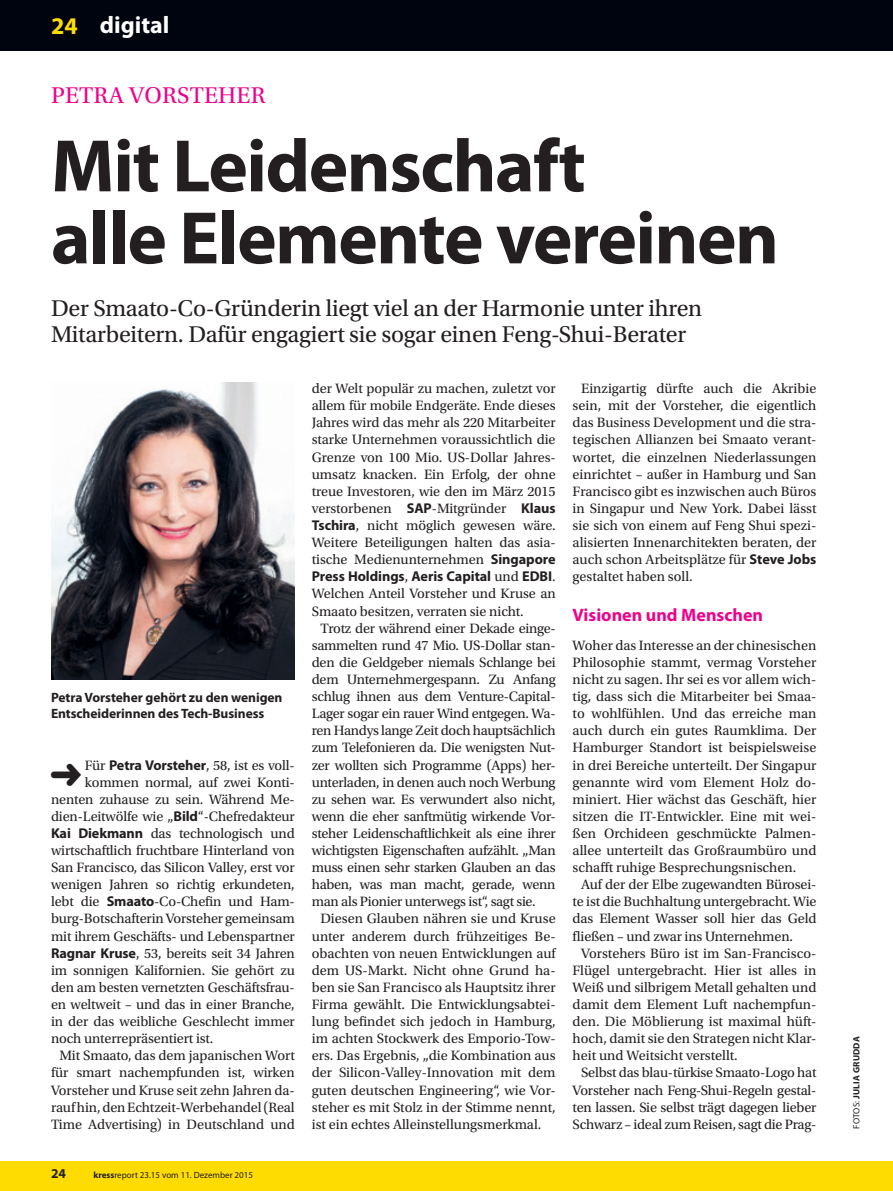
<style>
.page{position:relative;width:893px;height:1191px;background:#fff}
.page>*{position:absolute;margin:0;border:0;box-sizing:border-box;transform-origin:0 0}
.t1{font:700 75px/72px "Myriad Pro";letter-spacing:-.02em;color:#231f20}
.subtitle{font:24px/25.5px "Utopia Std";letter-spacing:-.01em;color:#231f20}
.t2{font:700 24px "Myriad Pro";color:#fff}
.t3{font:24px "Utopia Std";letter-spacing:.01em;color:#ed028c}
.zwischentitel{font:700 18px "Myriad Pro";color:#ed028c}
.grundtext_einzug{font:14.25px/17.1px "Utopia Std";letter-spacing:-.01em;color:#231f20;text-align:justify}
.grundtext_ohneeinzug{font:14.25px/17.1px "Utopia Std";color:#231f20;text-align:justify}
.Kopfzeile{font:700 13.5px/16.2px "Myriad Pro";letter-spacing:-.005em;color:#231f20}
.Kopfzeile-2{font:9px "Myriad Pro";color:#231f20}
.Kopfzeile-3{font:700 9px "Myriad Pro";letter-spacing:.02em;color:#231f20}
.s1{color:#ffdc01}
.s2{font-family:"Myriad Pro";font-weight:700}
.s3{font-weight:700}
.s4{font-weight:400}
</style>
<div class="page">
<div style="left:0;top:0;width:893px;height:51px;background:#00040f"></div>
<div style="left:0;top:1161px;width:893px;height:30px;background:#ffdc01"></div>
<img style="left:51px;top:383px;width:244px;height:296px">
<h2 class="t2" style="left:51px;top:10px;width:120px"><span class="s1">24</span> digital</h2>
<h2 class="t2" style="left:84px;top:11px;width:54px">print</h2>
<p class="t3" style="left:51px;top:82px;width:216px">PETRA VORSTEHER</p>
<p class="t1" style="left:51px;top:128px;width:729px">Mit Leidenschaft<br>alle Elemente vereinen</p>
<p class="subtitle" style="left:51px;top:296px;width:653px">Der Smaato-Co-Gründerin liegt viel an der Harmonie unter ihren<br>Mitarbeitern. Dafür engagiert sie sogar einen Feng-Shui-Berater</p>
<p class="grundtext_einzug" style="left:312px;top:380px;width:245px">der Welt populär zu machen, zuletzt vor allem für mobile Endgeräte. Ende dieses Jahres wird das mehr als 220 Mitarbeiter starke Unternehmen voraussichtlich die Grenze von 100 Mio. US-Dollar Jahres&shy;umsatz knacken. Ein Erfolg, der ohne treue Investoren, wie den im März 2015 verstorbenen <span class="s2">SAP</span>-Mitgründer <span class="s2">Klaus Tschira</span>, nicht möglich gewesen wäre.<br>Weitere Beteiligungen halten das asia&shy;tische Medienunternehmen <span class="s2">Singapore Press Holdings</span>, <span class="s2">Aeris Capital</span> und <span class="s2">EDBI</span>.<br>Welchen Anteil Vorsteher und Kruse an Smaato besitzen, verraten sie nicht.</p>
<p class="grundtext_einzug" style="left:312px;top:620px;width:245px;text-indent:9px">Trotz der während einer Dekade einge&shy;sammelten rund 47 Mio. US-Dollar stan&shy;den die Geldgeber niemals Schlange bei dem Unternehmergespann. Zu Anfang schlug ihnen aus dem Venture-Capital-Lager sogar ein rauer Wind entgegen. Wa&shy;ren Handys lange Zeit doch hauptsächlich zum Telefonieren da. Die wenigsten Nut&shy;zer wollten sich Programme (Apps) her&shy;unterladen, in denen auch noch Werbung zu sehen war. Es verwundert also nicht, wenn die eher sanftmütig wirkende Vor&shy;steher Leidenschaftlichkeit als eine ihrer wichtigsten Eigenschaften aufzählt. „Man muss einen sehr starken Glauben an das haben, was man macht, gerade, wenn man als Pionier unterwegs ist“, sagt sie.</p>
<p class="grundtext_einzug" style="left:312px;top:910px;width:245px;text-indent:9px">Diesen Glauben nähren sie und Kruse unter anderem durch frühzeitiges Be&shy;obachten von neuen Entwicklungen auf dem US-Markt. Nicht ohne Grund ha&shy;ben sie San Francisco als Hauptsitz ihrer Firma gewählt. Die Entwicklungsabtei&shy;lung befindet sich jedoch in Hamburg, im achten Stockwerk des Emporio-Tow&shy;ers. Das Ergebnis, „die Kombination aus der Silicon-Valley-Innovation mit dem guten deutschen Engineering“, wie Vor&shy;steher es mit Stolz in der Stimme nennt, ist ein echtes Alleinstellungsmerkmal.</p>
<p class="grundtext_einzug" style="left:573px;top:380px;width:245px;text-indent:9px">Einzigartig dürfte auch die Akribie sein, mit der Vorsteher, die eigentlich das Business Development und die stra&shy;tegischen Allianzen bei Smaato verant&shy;wortet, die einzelnen Niederlassungen einrichtet – außer in Hamburg und San Francisco gibt es inzwischen auch Büros in Singapur und New York. Dabei lässt sie sich von einem auf Feng Shui spezi&shy;alisierten Innenarchitekten beraten, der auch schon Arbeitsplätze für <span class="s2">Steve Jobs </span>gestaltet haben soll.</p>
<p class="zwischentitel" style="left:573px;top:603px;width:192px">Visionen und Menschen</p>
<p class="grundtext_ohneeinzug" style="left:573px;top:637px;width:245px">Woher das Interesse an der chinesischen Philosophie stammt, vermag Vorsteher nicht zu sagen. Ihr sei es vor allem wich&shy;tig, dass sich die Mitarbeiter bei Smaa&shy;to wohlfühlen. Und das erreiche man auch durch ein gutes Raumklima. Der Hamburger Standort ist beispielsweise in drei Bereiche unterteilt. Der Singapur genannte wird vom Element Holz do&shy;miniert. Hier wächst das Geschäft, hier sitzen die IT-Entwickler. Eine mit wei&shy;ßen Orchideen geschmückte Palmen&shy;allee unterteilt das Großraumbüro und schafft ruhige Besprechungsnischen.</p>
<p class="grundtext_einzug" style="left:573px;top:876px;width:245px;text-indent:9px">Auf der der Elbe zugewandten Bürosei&shy;te ist die Buchhaltung untergebracht. Wie das Element Wasser soll hier das Geld fließen – und zwar ins Unternehmen.</p>
<p class="grundtext_einzug" style="left:573px;top:944px;width:245px;text-indent:9px">Vorstehers Büro ist im San-Francisco-Flügel untergebracht. Hier ist alles in Weiß und silbrigem Metall gehalten und damit dem Element Luft nachempfun&shy;den. Die Möblierung ist maximal hüft&shy;hoch, damit sie den Strategen nicht Klar&shy;heit und Weitsicht verstellt.</p>
<p class="grundtext_einzug" style="left:573px;top:1064px;width:245px;text-align:center">Selbst das blau-türkise Smaato-Logo hat Vorsteher nach Feng-Shui-Regeln gestal&shy;ten lassen. Sie selbst trägt dagegen lieber Schwarz – ideal zum Reisen, sagt die Prag-</p>
<p class="Kopfzeile" style="left:51px;top:689px;width:233px">Petra Vorsteher gehört zu den wenigen<br>Entscheiderinnen des Tech-Business</p>
<p class="grundtext_einzug" style="left:85px;top:756px;width:211px">Für <span class="s2">Petra Vorsteher</span>, 58, ist es voll-</p>
<p class="grundtext_einzug" style="left:85px;top:773px;width:211px">kommen normal, auf zwei Konti-</p>
<p class="grundtext_einzug" style="left:51px;top:791px;width:245px">nenten zuhause zu sein. Während Me-</p>
<p class="grundtext_einzug" style="left:51px;top:808px;width:245px">dien-Leitwölfe wie „<span class="s2">Bild</span>“-Chefredakteur</p>
<p class="grundtext_einzug" style="left:51px;top:825px;width:245px"><span class="s2">Kai Diekmann</span> das technologisch und</p>
<p class="grundtext_einzug" style="left:51px;top:842px;width:245px">wirtschaftlich fruchtbare Hinterland von</p>
<p class="grundtext_einzug" style="left:51px;top:859px;width:245px">San Francisco, das Silicon Valley, erst vor</p>
<p class="grundtext_einzug" style="left:51px;top:876px;width:245px">wenigen Jahren so richtig erkundeten,</p>
<p class="grundtext_einzug" style="left:51px;top:893px;width:245px">lebt die <span class="s2">Smaato</span>-Co-Chefin und Ham-</p>
<p class="grundtext_einzug" style="left:51px;top:910px;width:245px">burg-Botschafterin Vorsteher gemeinsam</p>
<p class="grundtext_einzug" style="left:51px;top:927px;width:245px">mit ihrem Geschäfts- und Lebenspartner</p>
<p class="grundtext_einzug" style="left:51px;top:944px;width:245px"><span class="s2">Ragnar Kruse</span>, 53, bereits seit 34 Jahren</p>
<p class="grundtext_einzug" style="left:51px;top:962px;width:245px">im sonnigen Kalifornien. Sie gehört zu</p>
<p class="grundtext_einzug" style="left:51px;top:979px;width:245px">den am besten vernetzten Geschäftsfrau-</p>
<p class="grundtext_einzug" style="left:51px;top:996px;width:245px">en weltweit – und das in einer Branche,</p>
<p class="grundtext_einzug" style="left:51px;top:1013px;width:245px">in der das weibliche Geschlecht immer</p>
<p class="grundtext_einzug" style="left:51px;top:1030px;width:164px">noch unterrepräsentiert ist.</p>
<p class="grundtext_einzug" style="left:51px;top:1047px;width:245px;text-align:center">Mit Smaato, das dem japanischen Wort für smart nachempfunden ist, wirken Vorsteher und Kruse seit zehn Jahren da&shy;rauf hin, den Echtzeit-Werbehandel (Real Time Advertising) in Deutschland und</p>
<p class="Kopfzeile" style="left:51px;top:1164px;width:16px">24</p>
<p class="Kopfzeile-3" style="left:86px;top:1169px;width:22px">kress</p>
<p class="Kopfzeile" style="left:59px;top:1164px;width:16px">24</p>
<p class="Kopfzeile-2" style="left:94px;top:1169px;width:167px"><span class="s3">kress</span>report Heftname.00 vom Ausgabedatum</p>
<p class="Kopfzeile-2" style="left:114px;top:1169px;width:140px">report 23.15 vom 11. Dezember 2015</p>
<p class="Kopfzeile-3" style="left:850px;top:1128px;width:94px;rotate:-90deg"><span class="s4">FOTOS:</span> JULIA GRUDDA</p>
</div>
